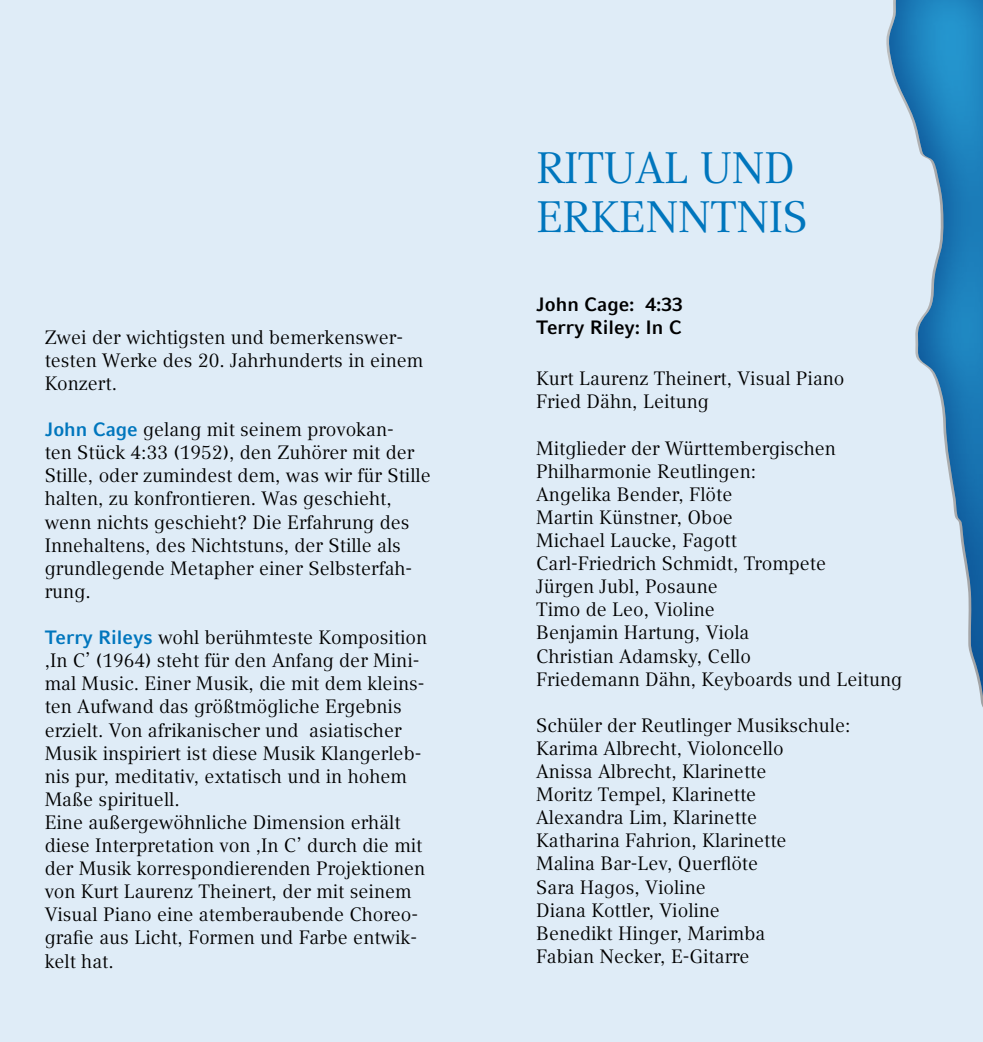
<style>
.page{position:relative;width:983px;height:1042px;background:#fff}
.page>*{position:absolute;margin:0;border:0;box-sizing:border-box;transform-origin:0 0}
.t1{font:43.75px/49px "Compatil Text LT";letter-spacing:.17em;color:#0076bd}
.t2{font:19.25px/23.1px "Compatil Text LT";color:#000}
.t3{font:700 19.25px/23.1px "Compatil Fact LT";color:#000}
.s1{font-family:"Compatil Fact LT";font-weight:700;color:#0076bd}
</style>
<div class="page">
<div style="left:0;top:0;width:982px;height:1042px;background:#dfecf7"></div>
<div style="left:877px;top:0;width:105px;height:709px;background:#005193;opacity:.75"></div>
<p class="t2" style="left:45px;top:325px;width:380px">Zwei der wichtigsten und bemerkenswer&shy;testen Werke des 20. Jahrhunderts in einem<br>Konzert.</p>
<p class="t2" style="left:45px;top:418px;width:387px"><span class="s1">John Cage</span> gelang mit seinem provokan-<br>ten Stück 4:33 (1952), den Zuhörer mit der Stille, oder zumindest dem, was wir für Stille halten, zu konfrontieren. Was geschieht, wenn nichts geschieht? Die Erfahrung des Innehaltens, des Nichtstuns, der Stille als grundlegende Metapher einer Selbsterfah&shy;rung.</p>
<p class="t2" style="left:45px;top:626px;width:384px"><span class="s1">Terry Rileys</span> wohl berühmteste Komposition ‚In C’ (1964) steht für den Anfang der Mini&shy;mal Music. Einer Musik, die mit dem kleins&shy;ten Aufwand das größtmögliche Ergebnis erzielt. Von afrikanischer und asiatischer Musik inspiriert ist diese Musik Klangerleb&shy;nis pur, meditativ, extatisch und in hohem Maße spirituell.<br>Eine außergewöhnliche Dimension erhält diese Interpretation von ‚In C’ durch die mit der Musik korrespondierenden Projektionen von Kurt Laurenz Theinert, der mit seinem Visual Piano eine atemberaubende Choreo&shy;grafie aus Licht, Formen und Farbe entwik&shy;kelt hat.</p>
<h1 class="t1" style="left:536px;top:143px;width:268px">ritual un d erkenntnis</h1>
<p class="t3" style="left:536px;top:293px;width:148px">John Cage: 4:33<br>Terry Riley: In C</p>
<p class="t2" style="left:536px;top:367px;width:310px">Kurt Laurenz Theinert, Visual Piano<br>Fried Dähn, Leitung</p>
<p class="t2" style="left:536px;top:436px;width:367px">Mitglieder der Württembergischen<br>Philharmonie Reutlingen:<br>Angelika Bender, Flöte<br>Martin Künstner, Oboe<br>Michael Laucke, Fagott<br>Carl-Friedrich Schmidt, Trompete<br>Jürgen Jubl, Posaune<br>Timo de Leo, Violine<br>Benjamin Hartung, Viola<br>Christian Adamsky, Cello<br>Friedemann Dähn, Keyboards und Leitung</p>
<p class="t2" style="left:536px;top:713px;width:316px">Schüler der Reutlinger Musikschule:<br>Karima Albrecht, Violoncello<br>Anissa Albrecht, Klarinette<br>Moritz Tempel, Klarinette<br>Alexandra Lim, Klarinette<br>Katharina Fahrion, Klarinette<br>Malina Bar-Lev, Querflöte<br>Sara Hagos, Violine<br>Diana Kottler, Violine<br>Benedikt Hinger, Marimba<br>Fabian Necker, E-Gitarre</p>
</div>
